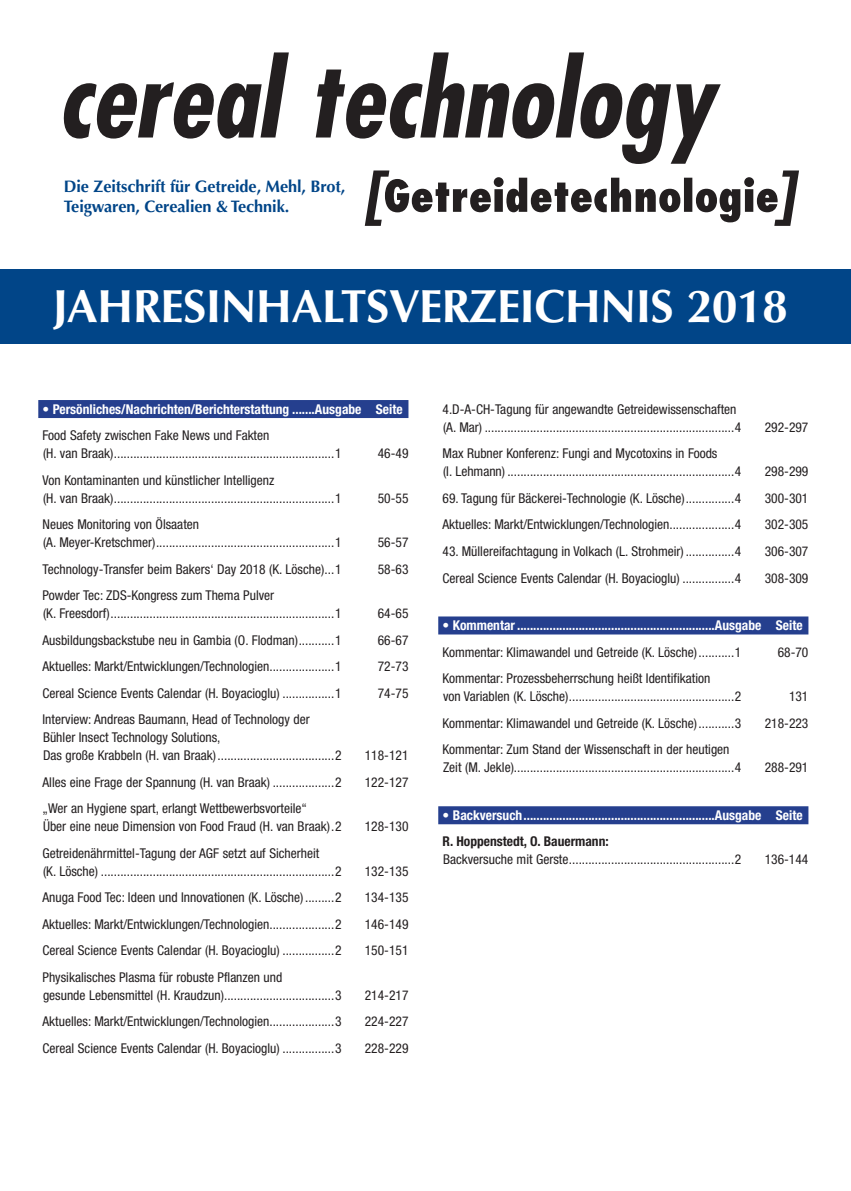
<style>
.page{position:relative;width:851px;height:1191px;background:#fff}
.page>*{position:absolute;margin:0;border:0;box-sizing:border-box;transform-origin:0 0}
.t1{font:700 46.5px "Optima";letter-spacing:-.015em;color:#fff}
.t2{font:700 16.65px/20px "Optima";letter-spacing:-.005em;color:#014588}
.t3{font:condensed 13.5px/18px "Helvetica Neue";color:#231f20}
.t4{font:700 condensed 13.5px "Helvetica Neue";color:#fff}
.t5{font:700 condensed 13.5px "Helvetica Neue";color:#231f20}
</style>
<div class="page">
<div style="left:0;top:269px;width:850px;height:75px;background:#014588"></div>
<svg style="left:63px;top:52px;width:657px;height:112px"></svg>
<svg style="left:365px;top:170px;width:434px;height:56px"></svg>
<div style="left:38px;top:400px;width:370px;height:18px;background:#253f8e"></div>
<div style="left:438px;top:616px;width:370px;height:18px;background:#253f8e"></div>
<div style="left:438px;top:806px;width:370px;height:18px;background:#253f8e"></div>
<p class="t2" style="left:64px;top:177px;width:283px">Die Zeitschrift für Getreide, Mehl, Brot,<br>Teigwaren, Cerealien &amp; Technik.</p>
<h1 class="t1" style="left:53px;top:279px;width:736px">jahresInhaltsverzeichnis 2018</h1>
<p class="t4" style="left:43px;top:401px;width:361px">• Persönliches/Nachrichten/Berichterstattung .......Ausgabe Seite</p>
<p class="t3" style="left:43px;top:426px;width:300px">Food Safety zwischen Fake News und Fakten<br>(H. van Braak)....................................................................1</p>
<p class="t3" style="left:378px;top:444px;width:32px">46-49</p>
<p class="t3" style="left:43px;top:471px;width:300px">Von Kontaminanten und künstlicher Intelligenz<br>(H. van Braak)....................................................................1</p>
<p class="t3" style="left:43px;top:515px;width:300px">Neues Monitoring von Ölsaaten<br>(A. Meyer-Kretschmer).......................................................1</p>
<p class="t3" style="left:378px;top:489px;width:32px">50-55</p>
<p class="t3" style="left:378px;top:533px;width:32px">56-57</p>
<p class="t3" style="left:43px;top:560px;width:300px">Technology-Transfer beim Bakers‘ Day 2018 (K. Lösche)...1</p>
<p class="t3" style="left:378px;top:560px;width:32px">58-63</p>
<p class="t3" style="left:43px;top:586px;width:300px">Powder Tec: ZDS-Kongress zum Thema Pulver<br>(K. Freesdorf).....................................................................1</p>
<p class="t3" style="left:378px;top:604px;width:32px">64-65</p>
<p class="t3" style="left:43px;top:631px;width:300px">Ausbildungsbackstube neu in Gambia (O. Flodman)...........1</p>
<p class="t3" style="left:378px;top:631px;width:32px">66-67</p>
<p class="t3" style="left:43px;top:657px;width:300px">Aktuelles: Markt/Entwicklungen/Technologien....................1</p>
<p class="t3" style="left:378px;top:657px;width:32px">72-73</p>
<p class="t3" style="left:43px;top:684px;width:300px">Cereal Science Events Calendar (H. Boyacioglu) ................1</p>
<p class="t3" style="left:378px;top:684px;width:32px">74-75</p>
<p class="t3" style="left:43px;top:710px;width:300px">Interview: Andreas Baumann, Head of Technology der<br>Bühler Insect Technology Solutions,<br>Das große Krabbeln (H. van Braak) ....................................2</p>
<p class="t3" style="left:365px;top:746px;width:45px">118-121</p>
<p class="t3" style="left:43px;top:773px;width:300px">Alles eine Frage der Spannung (H. van Braak) ...................2</p>
<p class="t3" style="left:365px;top:773px;width:45px">122-127</p>
<p class="t3" style="left:43px;top:799px;width:300px">„Wer an Hygiene spart, erlangt Wettbewerbsvorteile“<br>Über eine neue Dimension von Food Fraud (H. van Braak).2</p>
<p class="t3" style="left:365px;top:817px;width:45px">128-130</p>
<p class="t3" style="left:43px;top:844px;width:300px">Getreidenährmittel-Tagung der AGF setzt auf Sicherheit<br>(K. Lösche) ........................................................................2</p>
<p class="t3" style="left:365px;top:862px;width:45px">132-135</p>
<p class="t3" style="left:43px;top:888px;width:300px">Anuga Food Tec: Ideen und Innovationen (K. Lösche) .........2</p>
<p class="t3" style="left:365px;top:888px;width:45px">134-135</p>
<p class="t3" style="left:43px;top:915px;width:300px">Aktuelles: Markt/Entwicklungen/Technologien....................2</p>
<p class="t3" style="left:365px;top:915px;width:45px">146-149</p>
<p class="t3" style="left:43px;top:941px;width:300px">Cereal Science Events Calendar (H. Boyacioglu) ................2</p>
<p class="t3" style="left:365px;top:941px;width:45px">150-151</p>
<p class="t3" style="left:43px;top:968px;width:300px">Physikalisches Plasma für robuste Pflanzen und<br>gesunde Lebensmittel (H. Kraudzun)..................................3</p>
<p class="t3" style="left:365px;top:986px;width:45px">214-217</p>
<p class="t3" style="left:43px;top:1012px;width:300px">Aktuelles: Markt/Entwicklungen/Technologien....................3</p>
<p class="t3" style="left:365px;top:1012px;width:45px">224-227</p>
<p class="t3" style="left:43px;top:1039px;width:300px">Cereal Science Events Calendar (H. Boyacioglu) ................3</p>
<p class="t3" style="left:365px;top:1039px;width:45px">228-229</p>
<p class="t3" style="left:442px;top:400px;width:300px">4.D-A-CH-Tagung für angewandte Getreidewissenschaften (A. Mar) .............................................................................4</p>
<p class="t3" style="left:442px;top:444px;width:300px">Max Rubner Konferenz: Fungi and Mycotoxins in Foods<br>(I. Lehmann) ......................................................................4</p>
<p class="t3" style="left:764px;top:418px;width:45px">292-297</p>
<p class="t3" style="left:764px;top:462px;width:45px">298-299</p>
<p class="t3" style="left:442px;top:489px;width:300px">69. Tagung für Bäckerei-Technologie (K. Lösche)...............4</p>
<p class="t3" style="left:764px;top:489px;width:45px">300-301</p>
<p class="t3" style="left:442px;top:515px;width:300px">Aktuelles: Markt/Entwicklungen/Technologien....................4</p>
<p class="t3" style="left:764px;top:515px;width:45px">302-305</p>
<p class="t3" style="left:442px;top:542px;width:300px">43. Müllereifachtagung in Volkach (L. Strohmeir) ...............4</p>
<p class="t3" style="left:764px;top:542px;width:45px">306-307</p>
<p class="t3" style="left:442px;top:568px;width:300px">Cereal Science Events Calendar (H. Boyacioglu) ................4</p>
<p class="t3" style="left:764px;top:568px;width:45px">308-309</p>
<p class="t4" style="left:442px;top:617px;width:361px">• Kommentar.............................................................Ausgabe Seite</p>
<p class="t3" style="left:442px;top:643px;width:300px">Kommentar: Klimawandel und Getreide (K. Lösche)...........1</p>
<p class="t3" style="left:777px;top:643px;width:32px">68-70</p>
<p class="t3" style="left:442px;top:669px;width:300px">Kommentar: Prozessbeherrschung heißt Identifikation<br>von Variablen (K. Lösche)...................................................2</p>
<p class="t3" style="left:788px;top:687px;width:21px">131</p>
<p class="t3" style="left:442px;top:714px;width:300px">Kommentar: Klimawandel und Getreide (K. Lösche)...........3</p>
<p class="t3" style="left:764px;top:714px;width:45px">218-223</p>
<p class="t3" style="left:442px;top:740px;width:300px">Kommentar: Zum Stand der Wissenschaft in der heutigen<br>Zeit (M. Jekle)....................................................................4</p>
<p class="t3" style="left:764px;top:758px;width:45px">288-291</p>
<p class="t4" style="left:442px;top:807px;width:361px">• Backversuch...........................................................Ausgabe Seite</p>
<p class="t5" style="left:442px;top:833px;width:168px">R. Hoppenstedt, O. Bauermann:</p>
<p class="t3" style="left:443px;top:850px;width:300px">Backversuche mit Gerste...................................................2</p>
<p class="t3" style="left:764px;top:850px;width:45px">136-144</p>
</div>
